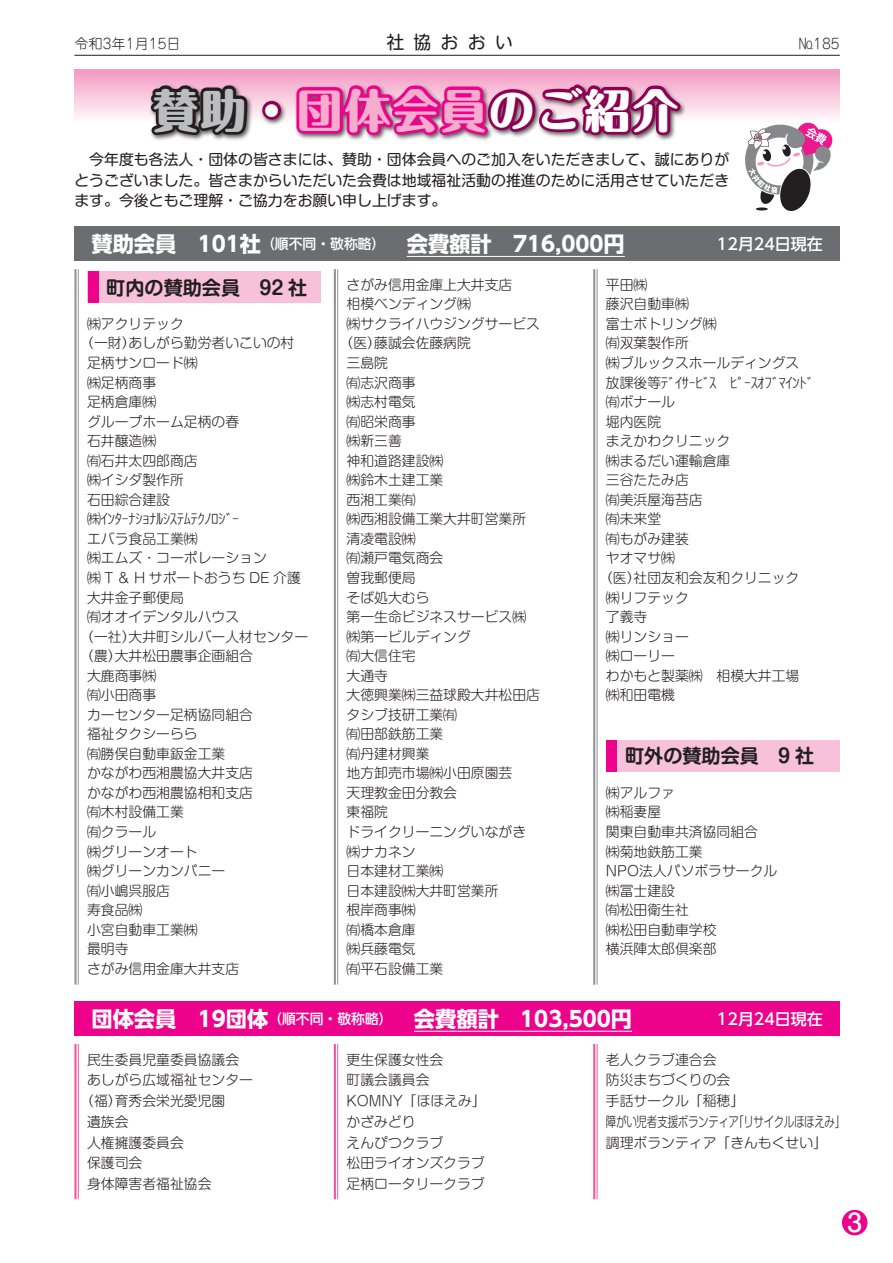
<style>
.page{position:relative;width:893px;height:1263px;background:#fff}
.page>*{position:absolute;margin:0;border:0;box-sizing:border-box;transform-origin:0 0}
.t1{font:800 45.75px "Maru Fo Pro";letter-spacing:.05em;color:#fff}
.t2{font:500 24px "Maru Anti Std";color:#fff}
.t3{font:700 21.3px "UD Shin Go NT Pr 6 N";color:#fff}
.t4{font:700 19.2px "Shin M Go Pr 6 N De";color:#231f20}
.t5{font:18px "UD Shin M Go Pr 6 N";letter-spacing:.5em;color:#231f20}
.t6{font:500 15.9px "UD Shin Go NT Pr 6 N";color:#fff}
.t7{font:14.85px/20.2px "Shin M Go Pr 6 N";color:#231f20;text-align:justify}
.t8{font:300 14.1px "Jun 101 Pro";color:#231f20}
.t9{font:300 13.8px/20.7px "Shin M Go Pr 6 N";color:#231f20}
.s1{color:#bcbdc0}
.s2{color:#f5adce}
.s3{font-weight:500;font-size:13.8px}
</style>
<div class="page">
<hr style="left:74px;top:55px;width:766px;height:1px;background:#231f20">
<div style="left:842px;top:1210px;width:25px;height:25px;background:#ed028c;border-radius:50%"></div>
<div style="left:606px;top:740px;width:234px;height:32px;background:#f7c1d9"></div>
<div style="left:606px;top:740px;width:11px;height:32px;background:#ed028c"></div>
<div style="left:88px;top:271px;width:233px;height:32px;background:#f7c1d9"></div>
<div style="left:88px;top:271px;width:10px;height:32px;background:#ed028c"></div>
<div style="left:74px;top:69px;width:766px;height:53px;background:linear-gradient(to bottom,#f398c1,#fefafb)"></div>
<div style="left:149px;top:82px;width:538px;height:60px;background:#231f20;opacity:.75"></div>
<svg style="left:136px;top:82px;width:114px;height:57px;background:#6c5e64"></svg>
<div style="left:262px;top:101px;width:19px;height:19px;border:6px solid #8d0052;border-radius:50%"></div>
<svg style="left:293px;top:69px;width:390px;height:158px"></svg>
<svg style="left:742px;top:121px;width:92px;height:90px"></svg>
<div style="left:74px;top:1001px;width:766px;height:34px;background:#ed028c"></div>
<hr style="left:414px;top:1031px;width:218px;height:1px;background:#fff">
<hr style="left:78px;top:1044px;width:1px;height:155px;background:#ef59a1">
<hr style="left:74px;top:1044px;width:3px;height:155px;background:#ef59a1">
<hr style="left:337px;top:1044px;width:1px;height:155px;background:#ef59a1">
<hr style="left:334px;top:1044px;width:2px;height:155px;background:#ef59a1">
<hr style="left:597px;top:1044px;width:1px;height:155px;background:#ef59a1">
<hr style="left:593px;top:1044px;width:2px;height:155px;background:#ef59a1">
<div style="left:74px;top:227px;width:766px;height:34px;background:#6c6d70"></div>
<hr style="left:407px;top:256px;width:218px;height:1px;background:#fff">
<hr style="left:78px;top:269px;width:1px;height:716px;background:#939598">
<hr style="left:74px;top:269px;width:3px;height:716px;background:#939598">
<hr style="left:337px;top:269px;width:1px;height:716px;background:#939598">
<hr style="left:334px;top:269px;width:2px;height:716px;background:#939598">
<hr style="left:597px;top:269px;width:1px;height:716px;background:#939598">
<hr style="left:593px;top:269px;width:2px;height:716px;background:#939598">
<p class="t8" style="left:74px;top:33px;width:108px">令和3年1月15日</p>
<h3 class="t5" style="left:386px;top:27px;width:128px">社協おおい</h3>
<p class="t8" style="left:799px;top:33px;width:42px">№185</p>
<h1 class="t1" style="left:153px;top:74px;width:527px"><span class="s1">賛助</span>・<span class="s2">団体会員</span>のご紹介</h1>
<p class="t7" style="left:74px;top:149px;width:656px">　今年度も各法人・団体の皆さまには、賛助・団体会員へのご加入をいただきまして、誠にありがとうございました。皆さまからいただいた会費は地域福祉活動の推進のために活用させていただきます。今後ともご理解・ご協力をお願い申し上げます。</p>
<h3 class="t3" style="left:91px;top:226px;width:535px">賛助会員　101社<span class="s3">（順不同・敬称略）</span>　会費額計　716,000円</h3>
<p class="t6" style="left:717px;top:231px;width:107px">12月24日現在</p>
<h3 class="t4" style="left:106px;top:271px;width:203px">町内の賛助会員　92 社</h3>
<p class="t9" style="left:87px;top:313px;width:98px">㈱アクリテック</p>
<p class="t9" style="left:80px;top:332px;width:216px">（一財）あしがら勤労者いこいの村</p>
<p class="t9" style="left:87px;top:352px;width:112px">足柄サンロード㈱</p>
<p class="t9" style="left:87px;top:371px;width:71px">㈱足柄商事</p>
<p class="t9" style="left:87px;top:391px;width:71px">足柄倉庫㈱</p>
<p class="t9" style="left:87px;top:410px;width:154px">グループホーム足柄の春</p>
<p class="t9" style="left:87px;top:430px;width:71px">石井醸造㈱</p>
<p class="t9" style="left:87px;top:449px;width:112px">㈲石井太四郎商店</p>
<p class="t9" style="left:87px;top:469px;width:98px">㈱イシダ製作所</p>
<p class="t9" style="left:87px;top:488px;width:84px">石田綜合建設</p>
<p class="t9" style="left:87px;top:508px;width:154px">㈱ｲﾝﾀｰﾅｼｮﾅﾙｼｽﾃﾑﾃｸﾉﾛｼﾞｰ</p>
<p class="t9" style="left:87px;top:527px;width:112px">エバラ食品工業㈱</p>
<p class="t9" style="left:87px;top:547px;width:181px">㈱エムズ・コーポレーション</p>
<p class="t9" style="left:87px;top:567px;width:215px">㈱ T ＆ H サポートおうち DE 介護</p>
<p class="t9" style="left:87px;top:586px;width:98px">大井金子郵便局</p>
<p class="t9" style="left:87px;top:606px;width:154px">㈲オオイデンタルハウス</p>
<p class="t9" style="left:80px;top:625px;width:230px">（一社）大井町シルバー人材センター</p>
<p class="t9" style="left:80px;top:645px;width:174px">（農）大井松田農事企画組合</p>
<p class="t9" style="left:87px;top:664px;width:71px">大鹿商事㈱</p>
<p class="t9" style="left:87px;top:684px;width:71px">㈲小田商事</p>
<p class="t9" style="left:87px;top:703px;width:167px">カーセンター足柄協同組合</p>
<p class="t9" style="left:87px;top:723px;width:112px">福祉タクシーらら</p>
<p class="t9" style="left:87px;top:742px;width:140px">㈲勝俣自動車鈑金工業</p>
<p class="t9" style="left:87px;top:762px;width:167px">かながわ西湘農協大井支店</p>
<p class="t9" style="left:87px;top:782px;width:167px">かながわ西湘農協相和支店</p>
<p class="t9" style="left:87px;top:801px;width:98px">㈲木村設備工業</p>
<p class="t9" style="left:87px;top:821px;width:71px">㈲クラール</p>
<p class="t9" style="left:87px;top:840px;width:112px">㈱グリーンオート</p>
<p class="t9" style="left:87px;top:860px;width:140px">㈱グリーンカンパニー</p>
<p class="t9" style="left:87px;top:879px;width:84px">㈲小嶋呉服店</p>
<p class="t9" style="left:87px;top:899px;width:57px">寿食品㈱</p>
<p class="t9" style="left:87px;top:918px;width:112px">小宮自動車工業㈱</p>
<p class="t9" style="left:87px;top:938px;width:43px">最明寺</p>
<p class="t9" style="left:87px;top:957px;width:154px">さがみ信用金庫大井支店</p>
<p class="t9" style="left:606px;top:273px;width:43px">平田㈱</p>
<p class="t9" style="left:606px;top:293px;width:84px">藤沢自動車㈱</p>
<p class="t9" style="left:606px;top:313px;width:112px">富士ボトリング㈱</p>
<p class="t9" style="left:606px;top:332px;width:84px">㈲双葉製作所</p>
<p class="t9" style="left:606px;top:352px;width:195px">㈱ブルックスホールディングス</p>
<p class="t9" style="left:606px;top:371px;width:209px">放課後等ﾃﾞｲｻｰﾋﾞｽ　ﾋﾟｰｽｵﾌﾞﾏｲﾝﾄﾞ</p>
<p class="t9" style="left:606px;top:391px;width:71px">㈲ボナール</p>
<p class="t9" style="left:606px;top:410px;width:57px">堀内医院</p>
<p class="t9" style="left:606px;top:430px;width:126px">まえかわクリニック</p>
<p class="t9" style="left:606px;top:449px;width:126px">㈱まるだい運輸倉庫</p>
<p class="t9" style="left:606px;top:469px;width:84px">三谷たたみ店</p>
<p class="t9" style="left:606px;top:488px;width:98px">㈲美浜屋海苔店</p>
<p class="t9" style="left:606px;top:508px;width:57px">㈲未来堂</p>
<p class="t9" style="left:606px;top:527px;width:84px">㈲もがみ建装</p>
<p class="t9" style="left:606px;top:547px;width:71px">ヤオマサ㈱</p>
<p class="t9" style="left:599px;top:567px;width:202px">（医）社団友和会友和クリニック</p>
<p class="t9" style="left:606px;top:586px;width:84px">㈱リフテック</p>
<p class="t9" style="left:606px;top:606px;width:43px">了義寺</p>
<p class="t9" style="left:606px;top:625px;width:84px">㈱リンショー</p>
<p class="t9" style="left:606px;top:645px;width:71px">㈱ローリー</p>
<p class="t9" style="left:606px;top:664px;width:195px">わかもと製薬㈱　相模大井工場</p>
<p class="t9" style="left:606px;top:684px;width:71px">㈱和田電機</p>
<p class="t9" style="left:347px;top:273px;width:167px">さがみ信用金庫上大井支店</p>
<p class="t9" style="left:347px;top:293px;width:126px">相模ベンディング㈱</p>
<p class="t9" style="left:347px;top:313px;width:195px">㈱サクライハウジングサービス</p>
<p class="t9" style="left:340px;top:332px;width:133px">（医）藤誠会佐藤病院</p>
<p class="t9" style="left:347px;top:352px;width:43px">三島院</p>
<p class="t9" style="left:347px;top:371px;width:71px">㈲志沢商事</p>
<p class="t9" style="left:347px;top:391px;width:71px">㈱志村電気</p>
<p class="t9" style="left:347px;top:410px;width:71px">㈲昭栄商事</p>
<p class="t9" style="left:347px;top:430px;width:57px">㈱新三善</p>
<p class="t9" style="left:347px;top:449px;width:98px">神和道路建設㈱</p>
<p class="t9" style="left:347px;top:469px;width:98px">㈱鈴木土建工業</p>
<p class="t9" style="left:347px;top:488px;width:71px">西湘工業㈲</p>
<p class="t9" style="left:347px;top:508px;width:181px">㈱西湘設備工業大井町営業所</p>
<p class="t9" style="left:347px;top:527px;width:71px">清凌電設㈱</p>
<p class="t9" style="left:347px;top:547px;width:98px">㈲瀬戸電気商会</p>
<p class="t9" style="left:347px;top:567px;width:71px">曽我郵便局</p>
<p class="t9" style="left:347px;top:586px;width:84px">そば処大むら</p>
<p class="t9" style="left:347px;top:606px;width:181px">第一生命ビジネスサービス㈱</p>
<p class="t9" style="left:347px;top:625px;width:126px">㈱第一ビルディング</p>
<p class="t9" style="left:347px;top:645px;width:71px">㈲大信住宅</p>
<p class="t9" style="left:347px;top:664px;width:43px">大通寺</p>
<p class="t9" style="left:347px;top:684px;width:195px">大徳興業㈱三益球殿大井松田店</p>
<p class="t9" style="left:347px;top:703px;width:112px">タシブ技研工業㈲</p>
<p class="t9" style="left:347px;top:723px;width:98px">㈲田部鉄筋工業</p>
<p class="t9" style="left:347px;top:742px;width:84px">㈲丹建材興業</p>
<p class="t9" style="left:347px;top:762px;width:167px">地方卸売市場㈱小田原園芸</p>
<p class="t9" style="left:347px;top:782px;width:112px">天理教金田分教会</p>
<p class="t9" style="left:347px;top:801px;width:43px">東福院</p>
<p class="t9" style="left:347px;top:821px;width:181px">ドライクリーニングいながき</p>
<p class="t9" style="left:347px;top:840px;width:71px">㈱ナカネン</p>
<p class="t9" style="left:347px;top:860px;width:98px">日本建材工業㈱</p>
<p class="t9" style="left:347px;top:879px;width:154px">日本建設㈱大井町営業所</p>
<p class="t9" style="left:347px;top:899px;width:71px">根岸商事㈱</p>
<p class="t9" style="left:347px;top:918px;width:71px">㈲橋本倉庫</p>
<p class="t9" style="left:347px;top:938px;width:71px">㈱兵藤電気</p>
<p class="t9" style="left:347px;top:957px;width:98px">㈲平石設備工業</p>
<h3 class="t4" style="left:606px;top:740px;width:210px">　町外の賛助会員　9 社</h3>
<p class="t9" style="left:606px;top:782px;width:173px;line-height:19.5px">㈱アルファ<br>㈱稲妻屋<br>関東自動車共済協同組合<br>㈱菊地鉄筋工業<br>NPO法人パソボラサークル㈱冨士建設<br>㈲松田衛生社<br>㈱松田自動車学校<br>横浜陣太郎倶楽部</p>
<h3 class="t3" style="left:91px;top:1001px;width:542px">団体会員　19団体<span class="s3">（順不同・敬称略）</span>　会費額計　103,500円</h3>
<p class="t6" style="left:717px;top:1005px;width:107px">12月24日現在</p>
<p class="t9" style="left:87px;top:1048px;width:154px">民生委員児童委員協議会</p>
<p class="t9" style="left:87px;top:1069px;width:167px">あしがら広域福祉センター</p>
<p class="t9" style="left:80px;top:1090px;width:147px">（福）育秀会栄光愛児園</p>
<p class="t9" style="left:87px;top:1110px;width:43px">遺族会</p>
<p class="t9" style="left:87px;top:1131px;width:98px">人権擁護委員会</p>
<p class="t9" style="left:87px;top:1152px;width:57px">保護司会</p>
<p class="t9" style="left:87px;top:1173px;width:126px">身体障害者福祉協会</p>
<p class="t9" style="left:347px;top:1048px;width:141px">更生保護女性会<br>町議会議員会<br>KOMNY「ほほえみ」かざみどり<br>えんぴつクラブ<br>松田ライオンズクラブ足柄ロータリークラブ</p>
<p class="t9" style="left:606px;top:1048px;width:241px">老人クラブ連合会<br>防災まちづくりの会<br>手話サークル「稲穂」<br>障がい児者支援ボランティア「リサイクルほほえみ」調理ボランティア「きんもくせい」</p>
<h2 class="t2" style="left:847px;top:1205px;width:17px">3</h2>
</div>
